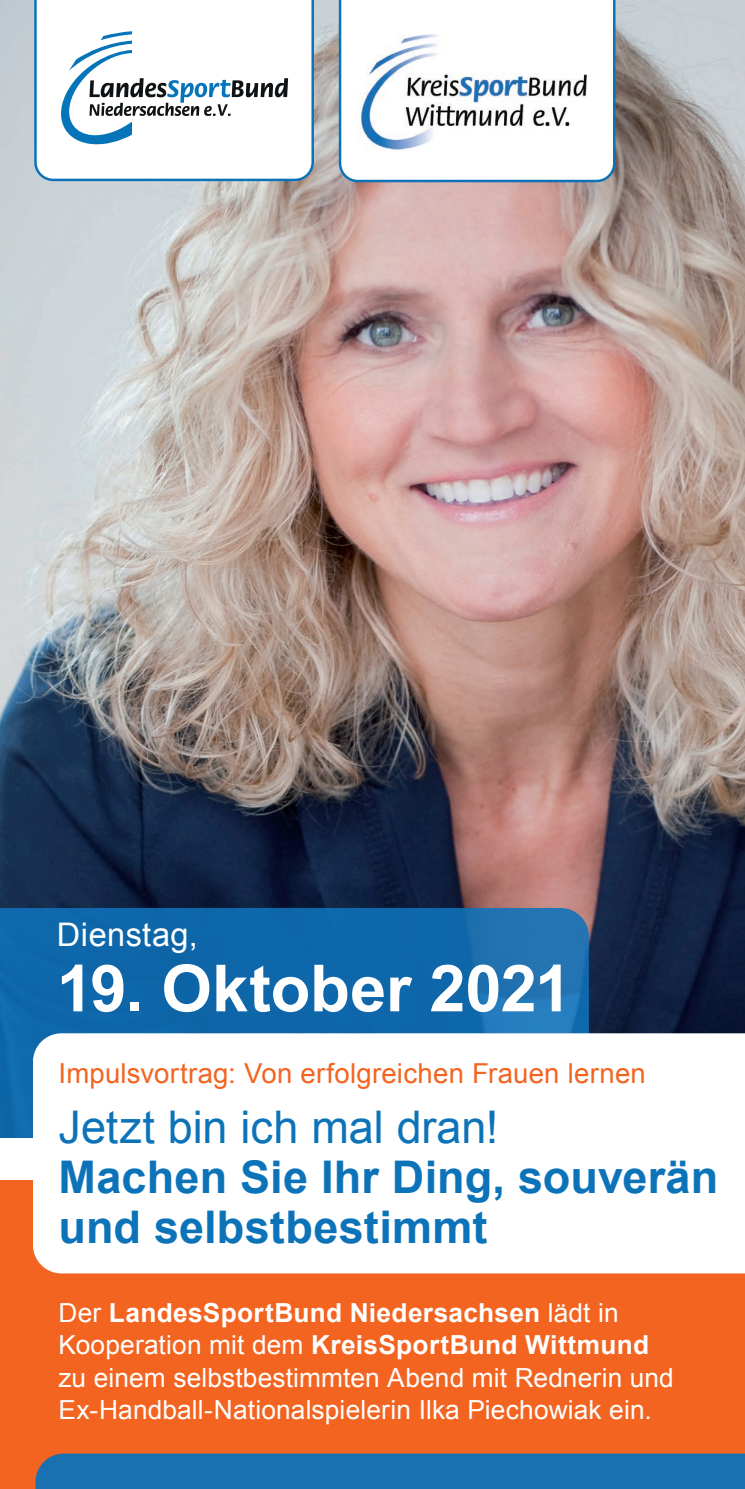
<style>
.page{position:relative;width:745px;height:1489px;background:#fff}
.page>*{position:absolute;margin:0;border:0;box-sizing:border-box;transform-origin:0 0}
.t1{font:700 65px "Arial";letter-spacing:-.005em;color:#fff}
.t2{font:700 45px/50px "Arial";letter-spacing:.005em;color:#0d73b9}
.t3{font:45px "Arial";letter-spacing:-.005em;color:#0d73b9}
.t4{font:32.5px "Arial";letter-spacing:.015em;color:#fff}
.t5{font:27.5px "Arial";letter-spacing:.01em;color:#f36421}
.t6{font:26.25px/32.5px "Arial";letter-spacing:.005em;color:#fff}
.s1{font-weight:700}
</style>
<div class="page">
<img style="left:0;top:0;width:744px;height:1033px">
<svg style="left:34px;top:0;width:280px;height:181px"></svg>
<svg style="left:338px;top:0;width:277px;height:182px"></svg>
<svg style="left:52px;top:22px;width:246px;height:129px"></svg>
<svg style="left:0;top:907px;width:588px;height:231px;background:#1269aa"></svg>
<div style="left:0;top:1180px;width:744px;height:308px;background:#f36421"></div>
<svg style="left:33px;top:1033px;width:711px;height:240px"></svg>
<div style="left:35px;top:1453px;width:709px;height:35px;background:#1a71b2"></div>
<p class="t4" style="left:57px;top:913px;width:143px">Dienstag,</p>
<h1 class="t1" style="left:57px;top:945px;width:515px">19. Oktober 2021</h1>
<p class="t5" style="left:58px;top:1055px;width:588px">Impulsvortrag: Von erfolgreichen Frauen lernen</p>
<h2 class="t3" style="left:58px;top:1097px;width:441px">Jetzt bin ich mal dran!</h2>
<h2 class="t2" style="left:58px;top:1153px;width:660px">Machen Sie Ihr Ding, souverän und selbstbestimmt</h2>
<p class="t6" style="left:58px;top:1296px;width:616px">Der <span class="s1">LandesSportBund Niedersachsen</span> lädt in Kooperation mit dem <span class="s1">KreisSportBund Wittmund </span>zu einem selbstbestimmten Abend mit Rednerin und Ex-Handball-Nationalspielerin Ilka Piechowiak ein.</p>
</div>
